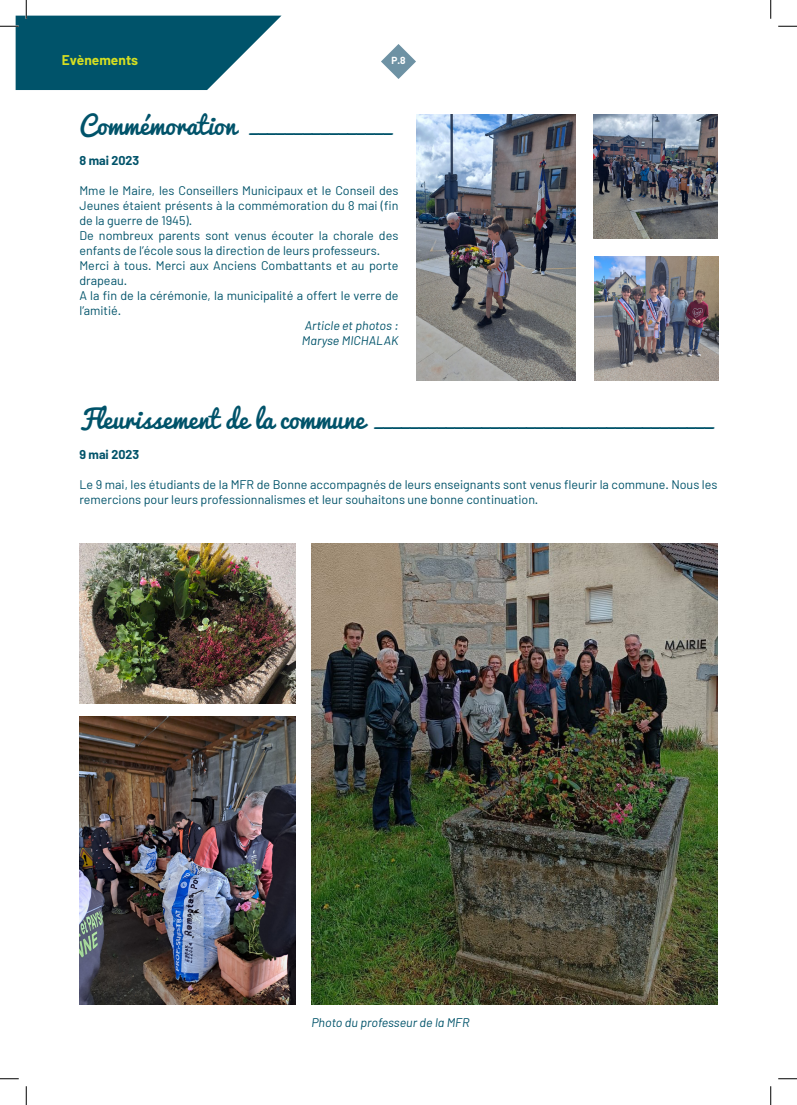
<style>
.page{position:relative;width:797px;height:1105px;background:#fff}
.page>*{position:absolute;margin:0;border:0;box-sizing:border-box;transform-origin:0 0}
.t1{font:16.25px "Pacifico";color:#00536a}
.t2{font:700 13.75px "Barlow";color:#d6df21}
.t3{font:12.5px/15px "Barlow";color:#00536a}
.TEXTE_Italic{font:italic 12.5px/15px "Barlow";color:#00536a}
.t4{font:700 12.5px "Barlow";color:#00536a}
.t5{font:700 10px "Barlow";color:#fff}
.s1{font-size:25px}
</style>
<div class="page">
<svg style="left:381px;top:44px;width:35px;height:35px"></svg>
<img style="left:595px;top:257px;width:124px;height:124px">
<img style="left:416px;top:115px;width:159px;height:266px">
<img style="left:594px;top:115px;width:124px;height:124px">
<img style="left:79px;top:544px;width:217px;height:159px">
<img style="left:79px;top:716px;width:217px;height:288px">
<img style="left:311px;top:544px;width:406px;height:460px">
<svg style="left:778px;top:25px;width:19px;height:2px"></svg>
<svg style="left:0;top:1078px;width:19px;height:1px"></svg>
<svg style="left:778px;top:1078px;width:19px;height:1px"></svg>
<svg style="left:0;top:0;width:281px;height:90px"></svg>
<svg style="left:25px;top:1086px;width:2px;height:19px"></svg>
<svg style="left:770px;top:0;width:1px;height:19px"></svg>
<svg style="left:770px;top:1086px;width:1px;height:19px"></svg>
<p class="t2" style="left:62px;top:52px;width:78px">Evènements</p>
<p class="t5" style="left:391px;top:54px;width:15px">P.8</p>
<p class="t1" style="left:79px;top:120px;width:315px"><span class="s1">Commémoration</span> ________________</p>
<p class="t4" style="left:79px;top:153px;width:61px">8 mai 2023</p>
<p class="t3" style="left:79px;top:183px;width:320px;text-align:justify">Mme le Maire, les Conseillers Municipaux et le Conseil des Jeunes étaient présents à la commémoration du 8 mai (fin de la guerre de 1945).</p>
<p class="t3" style="left:79px;top:228px;width:320px">De nombreux parents sont venus écouter la chorale des enfants de l’école sous la direction de leurs professeurs.</p>
<p class="t3" style="left:79px;top:258px;width:320px">Merci à tous. Merci aux Anciens Combattants et au porte drapeau.</p>
<p class="t3" style="left:79px;top:288px;width:320px">A la fin de la cérémonie, la municipalité a offert le verre de l’amitié.</p>
<p class="TEXTE_Italic" style="left:302px;top:318px;width:98px">Article et photos :<br>Maryse MICHALAK</p>
<p class="t1" style="left:79px;top:414px;width:636px"><span class="s1">Fleurissement de la commune</span> ______________________________________</p>
<p class="t4" style="left:79px;top:447px;width:61px">9 mai 2023</p>
<p class="t3" style="left:79px;top:477px;width:639px">Le 9 mai, les étudiants de la MFR de Bonne accompagnés de leurs enseignants sont venus fleurir la commune. Nous les remercions pour leurs professionnalismes et leur souhaitons une bonne continuation.</p>
<p class="TEXTE_Italic" style="left:311px;top:1014px;width:160px">Photo du professeur de la MFR</p>
</div>
